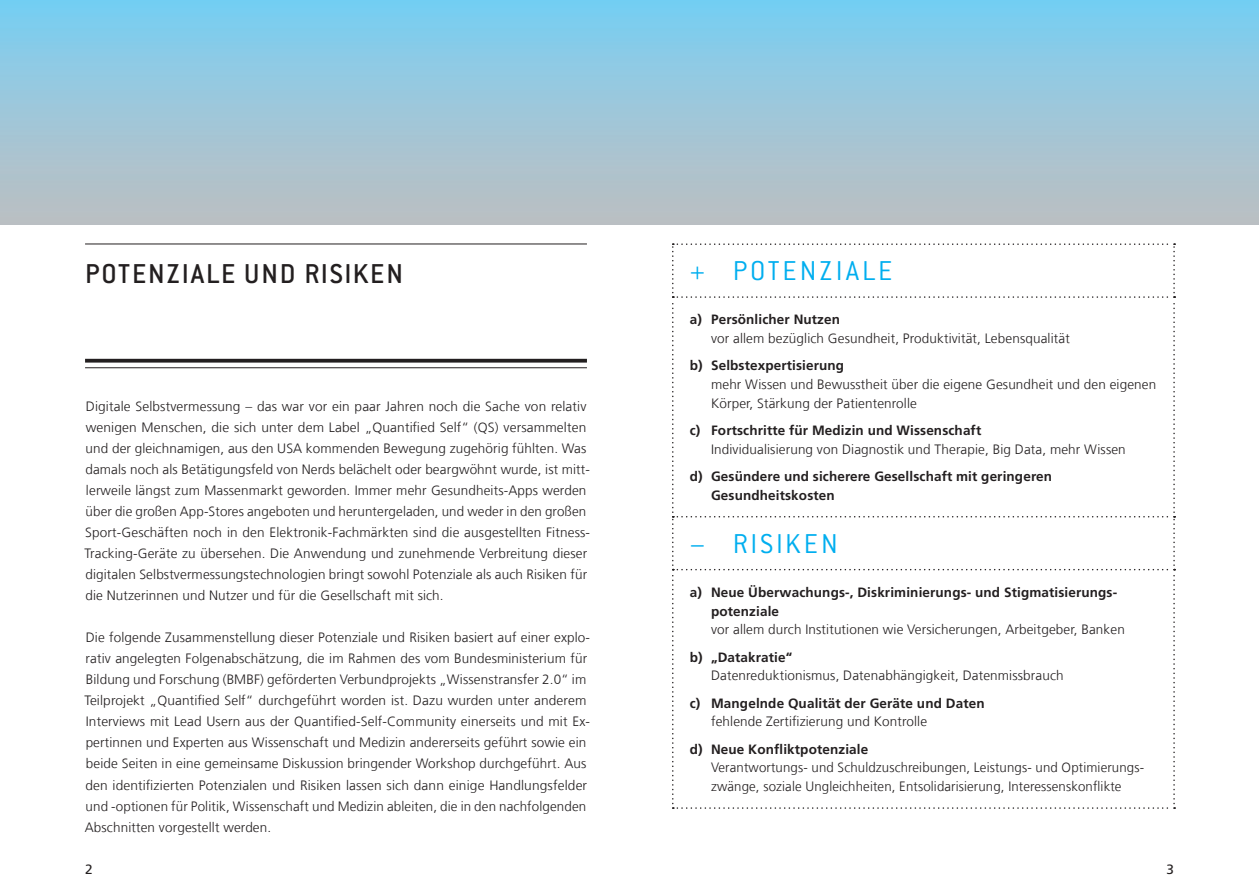
<style>
.page{position:relative;width:1259px;height:893px;background:#fff}
.page>*{position:absolute;margin:0;border:0;box-sizing:border-box;transform-origin:0 0}
._01_Headline_Conduit{font:500 30px "Conduit ITC Std";letter-spacing:.06em;color:#231f20}
.Tabellentext_gross{font:300 30px "Conduit ITC Std";letter-spacing:.1em;color:#00aeef}
._03_Fliesstext_Fruti{font:300 13.5px/21px "Frutiger LT Com";letter-spacing:.01em;color:#231f20}
.t1{font:700 13.5px/18.8px "Frutiger LT Com";letter-spacing:.01em;color:#231f20}
._07_DIN_A5___Pagina{font:13.5px "Frutiger LT Com";color:#231f20}
.s1{font-weight:700}
.s2{font-weight:300}
</style>
<div class="page">
<div style="left:0;top:0;width:1259px;height:224px;background:linear-gradient(to bottom,#78cef3,#bfbfc1)"></div>
<hr style="left:85px;top:244px;width:502px;height:1px;background:#231f20">
<svg style="left:85px;top:359px;width:502px;height:4px;background:#393536"></svg>
<hr style="left:85px;top:367px;width:502px;height:1px;background:#231f20">
<svg style="left:672px;top:243px;width:503px;height:566px"></svg>
<p class="_01_Headline_Conduit" style="left:85px;top:255px;width:319px">POTENZIALE UND RISIKEN</p>
<p class="_03_Fliesstext_Fruti" style="left:85px;top:396px;width:507px">Digitale Selbstvermessung – das war vor ein paar Jahren noch die Sache von relativ wenigen Menschen, die sich unter dem Label „Quantified Self“ (QS) versammelten und der gleichnamigen, aus den USA kommenden Bewegung zugehörig fühlten. Was damals noch als Betätigungsfeld von Nerds belächelt oder beargwöhnt wurde, ist mitt&shy;lerweile längst zum Massenmarkt geworden. Immer mehr Gesundheits-Apps werden über die großen App-Stores angeboten und heruntergeladen, und weder in den großen Sport-Geschäften noch in den Elektronik-Fachmärkten sind die ausgestellten Fitness-Tracking-Geräte zu übersehen. Die Anwendung und zunehmende Verbreitung dieser digitalen Selbstvermessungstechnologien bringt sowohl Potenziale als auch Risiken für die Nutzerinnen und Nutzer und für die Gesellschaft mit sich.</p>
<p class="_03_Fliesstext_Fruti" style="left:85px;top:627px;width:507px">Die folgende Zusammenstellung dieser Potenziale und Risiken basiert auf einer explo&shy;rativ angelegten Folgenabschätzung, die im Rahmen des vom Bundesministerium für Bildung und Forschung (BMBF) geförderten Verbundprojekts „Wissenstransfer 2.0“ im Teilprojekt „Quantified Self“ durchgeführt worden ist. Dazu wurden unter anderem Interviews mit Lead Usern aus der Quantified-Self-Community einerseits und mit Ex&shy;pertinnen und Experten aus Wissenschaft und Medizin andererseits geführt sowie ein beide Seiten in eine gemeinsame Diskussion bringender Workshop durchgeführt. Aus den identifizierten Potenzialen und Risiken lassen sich dann einige Handlungsfelder und -optionen für Politik, Wissenschaft und Medizin ableiten, die in den nachfolgenden Abschnitten vorgestellt werden.</p>
<p class="Tabellentext_gross" style="left:690px;top:253px;width:204px">+ POTENZIALE</p>
<p class="_03_Fliesstext_Fruti" style="left:711px;top:310px;width:360px;line-height:18.8px;text-indent:-21px"><span class="s1">a) Persönlicher Nutzen<br></span>vor allem bezüglich Gesundheit, Produktivität, Lebensqualität</p>
<p class="_03_Fliesstext_Fruti" style="left:711px;top:356px;width:447px;line-height:18.8px;text-indent:-21px"><span class="s1">b) Selbstexpertisierung<br></span>mehr Wissen und Bewusstheit über die eigene Gesundheit und den eigenen<br>Körper, Stärkung der Patientenrolle</p>
<p class="_03_Fliesstext_Fruti" style="left:711px;top:421px;width:416px;line-height:18.8px;text-indent:-21px"><span class="s1">c) Fortschritte für Medizin und Wissenschaft<br></span>Individualisierung von Diagnostik und Therapie, Big Data, mehr Wissen</p>
<p class="t1" style="left:711px;top:467px;width:342px;text-indent:-21px">d) Gesündere und sicherere Gesellschaft mit geringeren<br>Gesundheitskosten</p>
<p class="Tabellentext_gross" style="left:690px;top:525px;width:150px">− RISIKEN</p>
<p class="t1" style="left:711px;top:583px;width:415px;text-indent:-21px">a) Neue Überwachungs-, Diskriminierungs- und Stigmatisierungs&shy;potenziale<br><span class="s2">vor allem durch Institutionen wie Versicherungen, Arbeitgeber, Banken</span></p>
<p class="_03_Fliesstext_Fruti" style="left:711px;top:648px;width:354px;line-height:18.8px;text-indent:-21px"><span class="s1">b) „Datakratie“<br></span>Datenreduktionismus, Datenabhängigkeit, Datenmissbrauch</p>
<p class="t1" style="left:711px;top:694px;width:275px;text-indent:-21px">c) Mangelnde Qualität der Geräte und Daten <span class="s2">fehlende Zertifizierung und Kontrolle</span></p>
<p class="_03_Fliesstext_Fruti" style="left:711px;top:740px;width:434px;line-height:18.8px;text-indent:-21px"><span class="s1">d) Neue Konfliktpotenziale<br></span>Verantwortungs- und Schuldzuschreibungen, Leistungs- und Optimierungs&shy;zwänge, soziale Ungleichheiten, Entsolidarisierung, Interessenskonflikte</p>
<p class="_07_DIN_A5___Pagina" style="left:85px;top:861px;width:9px">2</p>
<p class="_07_DIN_A5___Pagina" style="left:1166px;top:861px;width:9px">3</p>
</div>
